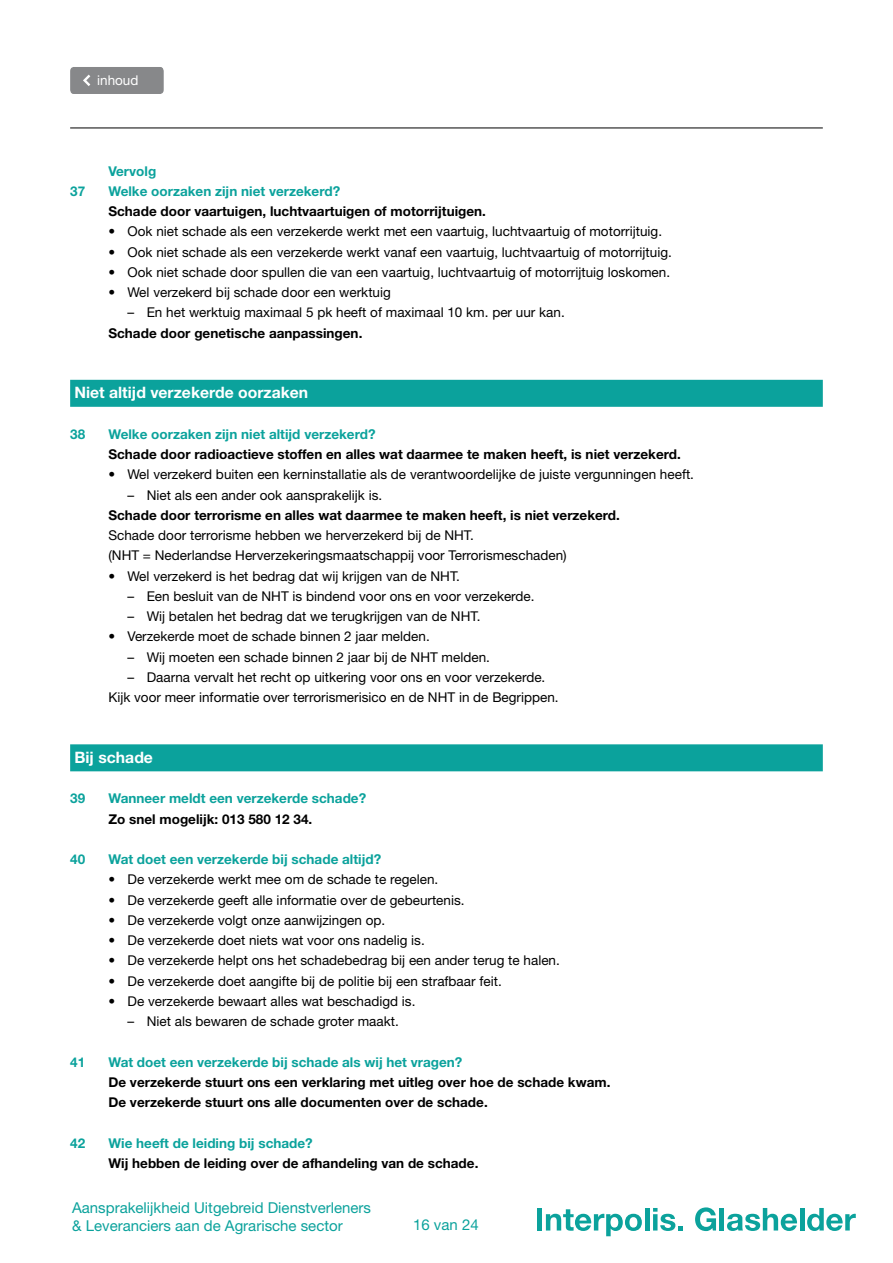
<style>
.page{position:relative;width:893px;height:1263px;background:#fff}
.page>*{position:absolute;margin:0;border:0;box-sizing:border-box;transform-origin:0 0}
.t1{font:700 15.75px "Helvetica Neue LT Std";color:#fff}
.t2{font:15px/18px "Helvetica Neue LT Std";color:#0ba29c}
.t3{font:13.5px/20.2px "Helvetica Neue LT Std";color:#000}
.t4{font:700 13.5px/20.2px "Helvetica Neue LT Std";color:#000}
.t5{font:700 13.5px "Helvetica Neue LT Std";color:#0ba29c}
.t6{font:13.5px "Helvetica Neue LT Std";color:#fff}
</style>
<div class="page">
<hr style="left:70px;top:128px;width:753px;height:1px;background:#000">
<div style="left:537px;top:1208px;width:5px;height:22px;background:#0ba29c"></div>
<svg style="left:546px;top:1209px;width:96px;height:27px"></svg>
<hr style="left:645px;top:1208px;width:4px;height:22px;background:#0ba29c">
<svg style="left:653px;top:1208px;width:30px;height:23px"></svg>
<svg style="left:695px;top:1207px;width:21px;height:24px"></svg>
<hr style="left:720px;top:1208px;width:4px;height:22px;background:#0ba29c">
<svg style="left:727px;top:1208px;width:70px;height:23px"></svg>
<hr style="left:800px;top:1208px;width:4px;height:22px;background:#0ba29c">
<svg style="left:807px;top:1208px;width:49px;height:23px"></svg>
<div style="left:70px;top:67px;width:94px;height:27px;background:#87888a"></div>
<div style="left:70px;top:380px;width:753px;height:27px;background:#0ba29c"></div>
<div style="left:70px;top:744px;width:753px;height:27px;background:#0ba29c"></div>
<p class="t6" style="left:97px;top:72px;width:43px">inhoud</p>
<p class="t5" style="left:108px;top:162px;width:49px">Vervolg</p>
<p class="t5" style="left:70px;top:183px;width:17px">37</p>
<p class="t5" style="left:108px;top:183px;width:233px">Welke oorzaken zijn niet verzekerd?</p>
<p class="t4" style="left:108px;top:201px;width:379px">Schade door vaartuigen, luchtvaartuigen of motorrijtuigen.</p>
<p class="t3" style="left:108px;top:221px;width:555px">• Ook niet schade als een verzekerde werkt met een vaartuig, luchtvaartuig of motorrijtuig.</p>
<p class="t3" style="left:108px;top:241px;width:565px">• Ook niet schade als een verzekerde werkt vanaf een vaartuig, luchtvaartuig of motorrijtuig.</p>
<p class="t3" style="left:108px;top:262px;width:563px">• Ook niet schade door spullen die van een vaartuig, luchtvaartuig of motorrijtuig loskomen.</p>
<p class="t3" style="left:108px;top:282px;width:284px">• Wel verzekerd bij schade door een werktuig</p>
<p class="t3" style="left:128px;top:302px;width:439px">– En het werktuig maximaal 5 pk heeft of maximaal 10 km. per uur kan.</p>
<p class="t4" style="left:108px;top:322px;width:255px">Schade door genetische aanpassingen.</p>
<p class="t1" style="left:74px;top:383px;width:235px">Niet altijd verzekerde oorzaken</p>
<p class="t5" style="left:70px;top:426px;width:17px">38</p>
<p class="t5" style="left:108px;top:426px;width:269px">Welke oorzaken zijn niet altijd verzekerd?</p>
<p class="t4" style="left:108px;top:444px;width:574px">Schade door radioactieve stoffen en alles wat daarmee te maken heeft, is niet verzekerd.</p>
<p class="t3" style="left:108px;top:464px;width:587px">• Wel verzekerd buiten een kerninstallatie als de verantwoordelijke de juiste vergunningen heeft.</p>
<p class="t3" style="left:128px;top:484px;width:256px">– Niet als een ander ook aansprakelijk is.</p>
<p class="t4" style="left:108px;top:505px;width:513px">Schade door terrorisme en alles wat daarmee te maken heeft, is niet verzekerd.</p>
<p class="t3" style="left:108px;top:525px;width:460px">Schade door terrorisme hebben we herverzekerd bij de NHT.<br>(NHT = Nederlandse Herverzekeringsmaatschappij voor Terrorismeschaden)</p>
<p class="t3" style="left:108px;top:565px;width:353px">• Wel verzekerd is het bedrag dat wij krijgen van de NHT.</p>
<p class="t3" style="left:128px;top:586px;width:409px">– Een besluit van de NHT is bindend voor ons en voor verzekerde.</p>
<p class="t3" style="left:128px;top:606px;width:354px">– Wij betalen het bedrag dat we terugkrijgen van de NHT.</p>
<p class="t3" style="left:108px;top:626px;width:323px">• Verzekerde moet de schade binnen 2 jaar melden.</p>
<p class="t3" style="left:128px;top:646px;width:364px">– Wij moeten een schade binnen 2 jaar bij de NHT melden.</p>
<p class="t3" style="left:108px;top:667px;width:452px;text-align:center">– Daarna vervalt het recht op uitkering voor ons en voor verzekerde.<br>Kijk voor meer informatie over terrorismerisico en de NHT in de Begrippen.</p>
<p class="t1" style="left:74px;top:747px;width:80px">Bij schade</p>
<p class="t5" style="left:70px;top:790px;width:17px">39</p>
<p class="t5" style="left:108px;top:790px;width:259px">Wanneer meldt een verzekerde schade?</p>
<p class="t4" style="left:108px;top:808px;width:205px">Zo snel mogelijk: 013 580 12 34.</p>
<p class="t5" style="left:70px;top:851px;width:17px">40</p>
<p class="t5" style="left:108px;top:851px;width:274px">Wat doet een verzekerde bij schade altijd?</p>
<p class="t3" style="left:108px;top:869px;width:331px">• De verzekerde werkt mee om de schade te regelen.</p>
<p class="t3" style="left:108px;top:889px;width:358px">• De verzekerde geeft alle informatie over de gebeurtenis.</p>
<p class="t3" style="left:108px;top:910px;width:278px">• De verzekerde volgt onze aanwijzingen op.</p>
<p class="t3" style="left:108px;top:930px;width:318px">• De verzekerde doet niets wat voor ons nadelig is.</p>
<p class="t3" style="left:108px;top:950px;width:453px">• De verzekerde helpt ons het schadebedrag bij een ander terug te halen.</p>
<p class="t3" style="left:108px;top:970px;width:395px">• De verzekerde doet aangifte bij de politie bij een strafbaar feit.</p>
<p class="t3" style="left:108px;top:991px;width:308px">• De verzekerde bewaart alles wat beschadigd is.</p>
<p class="t3" style="left:128px;top:1011px;width:273px">– Niet als bewaren de schade groter maakt.</p>
<p class="t5" style="left:70px;top:1053px;width:17px">41</p>
<p class="t5" style="left:108px;top:1053px;width:355px">Wat doet een verzekerde bij schade als wij het vragen?</p>
<p class="t4" style="left:108px;top:1072px;width:504px">De verzekerde stuurt ons een verklaring met uitleg over hoe de schade kwam.<br>De verzekerde stuurt ons alle documenten over de schade.</p>
<p class="t5" style="left:70px;top:1134px;width:17px">42</p>
<p class="t5" style="left:108px;top:1134px;width:206px">Wie heeft de leiding bij schade?</p>
<p class="t4" style="left:108px;top:1153px;width:371px">Wij hebben de leiding over de afhandeling van de schade.</p>
<p class="t2" style="left:72px;top:1198px;width:300px">Aansprakelijkheid Uitgebreid Dienstverleners &amp; Leveranciers aan de Agrarische sector</p>
<p class="t2" style="left:413px;top:1215px;width:67px">16 van 24</p>
</div>
